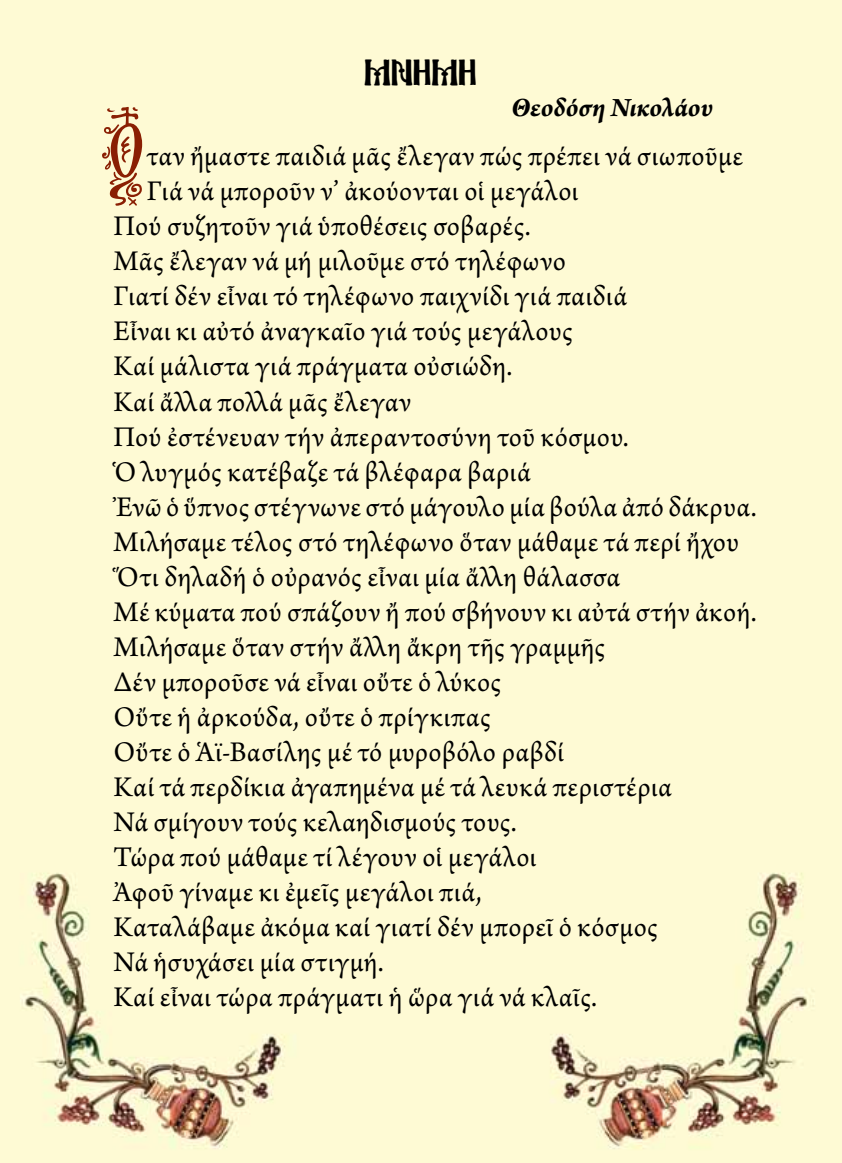
<style>
.page{position:relative;width:842px;height:1163px;background:#fff}
.page>*{position:absolute;margin:0;border:0;box-sizing:border-box;transform-origin:0 0}
.t1{font:100px "Mg Konstantinos Normal";color:#8a1f03}
.t2{font:32px "Mg Ekklisia Normal";color:#000;scale:.96 1}
.t3{font:30px "Arno Pro";letter-spacing:.02em;color:#000}
.t4{font:italic 700 28px "Arno Pro";letter-spacing:-.005em;color:#000}
</style>
<div class="page">
<div style="left:0;top:0;width:842px;height:1162px;background:#fefad4"></div>
<p class="t2" style="left:365px;top:60px;width:119px">MNHMH</p>
<h1 class="t1" style="left:102px;top:107px;width:47px">O</h1>
<p class="t4" style="left:511px;top:91px;width:203px">Θεοδόση Νικολάου</p>
<p class="t3" style="left:147px;top:139px;width:598px">ταν ἤμαστε παιδιά μᾶς ἔλεγαν πώς πρέπει νά σιωποῦμε</p>
<p class="t3" style="left:147px;top:174px;width:433px">Γιά νά μποροῦν ν’ ἀκούονται οἱ μεγάλοι</p>
<p class="t3" style="left:113px;top:209px;width:419px">Πού συζητοῦν γιά ὑποθέσεις σοβαρές.</p>
<p class="t3" style="left:113px;top:244px;width:454px">Μᾶς ἔλεγαν νά μή μιλοῦμε στό τηλέφωνο</p>
<p class="t3" style="left:113px;top:279px;width:515px">Γιατί δέν εἶναι τό τηλέφωνο παιχνίδι γιά παιδιά</p>
<p class="t3" style="left:113px;top:314px;width:461px">Εἶναι κι αὐτό ἀναγκαῖο γιά τούς μεγάλους</p>
<p class="t3" style="left:113px;top:349px;width:401px">Καί μάλιστα γιά πράγματα οὐσιώδη.</p>
<p class="t3" style="left:113px;top:384px;width:299px">Καί ἄλλα πολλά μᾶς ἔλεγαν</p>
<p class="t3" style="left:113px;top:419px;width:517px">Πού ἐστένευαν τήν ἀπεραντοσύνη τοῦ κόσμου.</p>
<p class="t3" style="left:113px;top:454px;width:419px">Ὁ λυγμός κατέβαζε τά βλέφαρα βαριά</p>
<p class="t3" style="left:113px;top:489px;width:645px">Ἐνῶ ὁ ὕπνος στέγνωνε στό μάγουλο μία βούλα ἀπό δάκρυα.</p>
<p class="t3" style="left:113px;top:524px;width:627px">Μιλήσαμε τέλος στό τηλέφωνο ὅταν μάθαμε τά περί ἤχου</p>
<p class="t3" style="left:113px;top:559px;width:508px">Ὅτι δηλαδή ὁ οὐρανός εἶναι μία ἄλλη θάλασσα</p>
<p class="t3" style="left:113px;top:594px;width:645px">Μέ κύματα πού σπάζουν ἤ πού σβήνουν κι αὐτά στήν ἀκοή.</p>
<p class="t3" style="left:113px;top:629px;width:493px">Μιλήσαμε ὅταν στήν ἄλλη ἄκρη τῆς γραμμῆς</p>
<p class="t3" style="left:113px;top:664px;width:389px">Δέν μποροῦσε νά εἶναι οὔτε ὁ λύκος</p>
<p class="t3" style="left:113px;top:699px;width:379px">Οὔτε ἡ ἀρκούδα, οὔτε ὁ πρίγκιπας</p>
<p class="t3" style="left:113px;top:734px;width:452px">Οὔτε ὁ Ἁϊ-Βασίλης μέ τό μυροβόλο ραβδί</p>
<p class="t3" style="left:113px;top:769px;width:560px">Καί τά περδίκια ἀγαπημένα μέ τά λευκά περιστέρια</p>
<p class="t3" style="left:113px;top:804px;width:405px">Νά σμίγουν τούς κελαηδισμούς τους.</p>
<p class="t3" style="left:113px;top:839px;width:425px">Τώρα πού μάθαμε τί λέγουν οἱ μεγάλοι</p>
<p class="t3" style="left:113px;top:874px;width:370px">Ἀφοῦ γίναμε κι ἐμεῖς μεγάλοι πιά,</p>
<p class="t3" style="left:113px;top:909px;width:546px">Καταλάβαμε ἀκόμα καί γιατί δέν μπορεῖ ὁ κόσμος</p>
<p class="t3" style="left:113px;top:944px;width:272px">Νά ἡσυχάσει μία στιγμή.</p>
<p class="t3" style="left:113px;top:979px;width:485px">Καί εἶναι τώρα πράγματι ἡ ὥρα γιά νά κλαῖς.</p>
</div>
